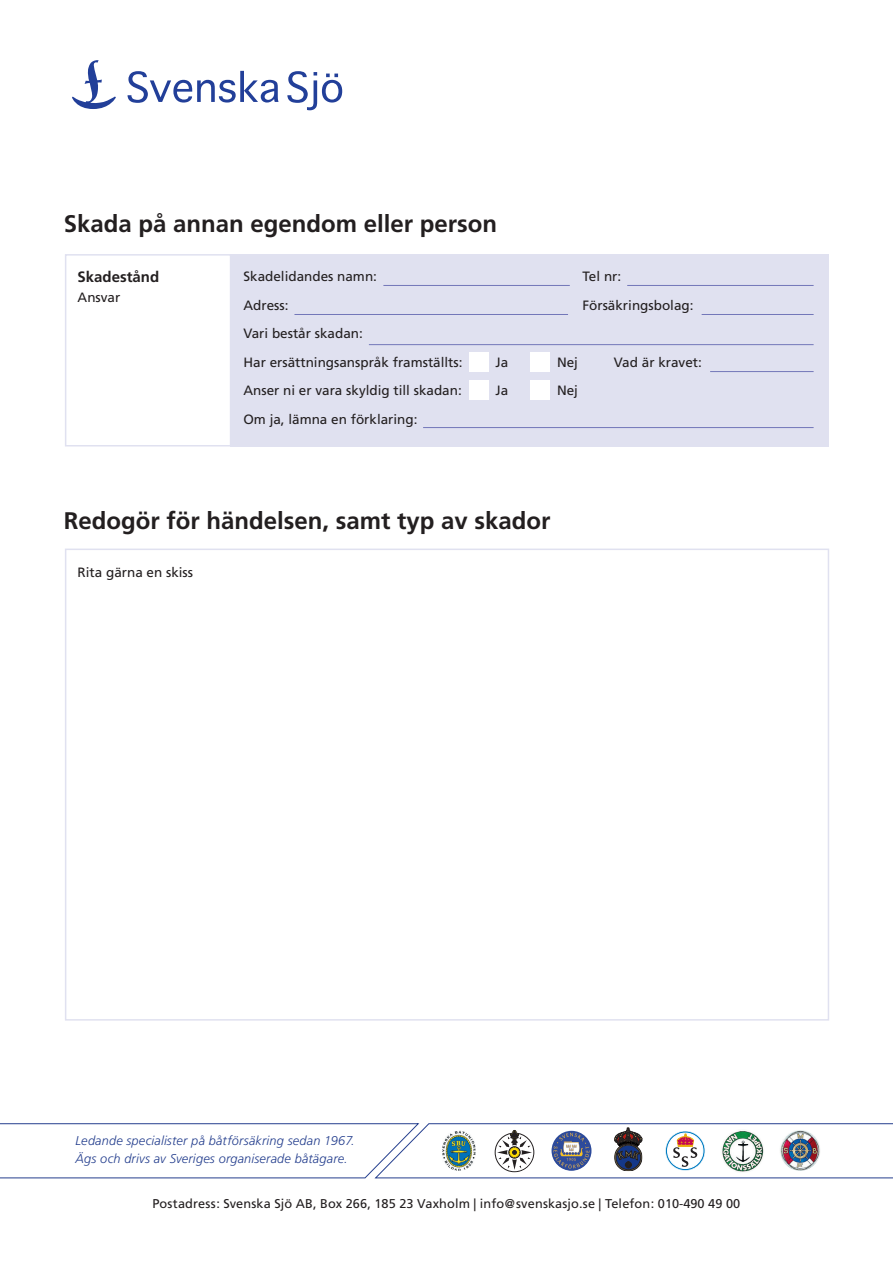
<style>
.page{position:relative;width:893px;height:1263px;background:#fff}
.page>*{position:absolute;margin:0;border:0;box-sizing:border-box;transform-origin:0 0}
.t1{font:700 24px "Frutiger";color:#231f20}
.t2{font:700 15px "Frutiger";color:#231f20}
.t3{font:13.5px/28.5px "Frutiger";color:#231f20}
.t4{font:italic 300 12.75px/18px "Frutiger";letter-spacing:.015em;color:#253f8e}
.t5{font:12.75px "Frutiger";letter-spacing:.005em;color:#231f20}
.t6{font:italic 300 12.6px/18px "Frutiger";letter-spacing:.015em;color:#1b3f94}
</style>
<div class="page">
<div style="left:230px;top:254px;width:599px;height:192px;background:#e0e1f0"></div>
<div style="left:65px;top:254px;width:166px;height:192px;border:2px solid #e0e1f0"></div>
<div style="left:65px;top:549px;width:764px;height:471px;border:2px solid #e0e1f0"></div>
<svg style="left:128px;top:71px;width:151px;height:32px"></svg>
<svg style="left:287px;top:71px;width:55px;height:39px"></svg>
<svg style="left:72px;top:60px;width:44px;height:49px"></svg>
<svg style="left:0;top:1123px;width:893px;height:56px"></svg>
<img style="left:721px;top:1129px;width:43px;height:44px;border-radius:21px">
<img style="left:779px;top:1129px;width:42px;height:42px;border-radius:21px">
<hr style="left:627px;top:285px;width:187px;height:1px;background:#7377b9">
<hr style="left:383px;top:285px;width:187px;height:1px;background:#7377b9">
<hr style="left:702px;top:314px;width:112px;height:1px;background:#7377b9">
<hr style="left:294px;top:314px;width:274px;height:1px;background:#7377b9">
<hr style="left:710px;top:371px;width:104px;height:1px;background:#7377b9">
<hr style="left:369px;top:344px;width:445px;height:1px;background:#7377b9">
<hr style="left:423px;top:427px;width:391px;height:1px;background:#7377b9">
<div style="left:469px;top:352px;width:20px;height:20px;background:#fff"></div>
<div style="left:469px;top:380px;width:20px;height:20px;background:#fff"></div>
<div style="left:530px;top:352px;width:20px;height:20px;background:#fff"></div>
<div style="left:530px;top:380px;width:20px;height:20px;background:#fff"></div>
<h1 class="t1" style="left:64px;top:209px;width:435px">Skada på annan egendom eller person</h1>
<p class="t2" style="left:78px;top:268px;width:83px">Skadestånd</p>
<p class="t3" style="left:78px;top:283px;width:44px">Ansvar</p>
<p class="t3" style="left:243px;top:262px;width:135px">Skadelidandes namn:</p>
<p class="t3" style="left:582px;top:262px;width:40px">Tel nr:</p>
<p class="t3" style="left:243px;top:291px;width:47px">Adress:</p>
<p class="t3" style="left:582px;top:291px;width:113px">Försäkringsbolag:</p>
<p class="t3" style="left:243px;top:319px;width:221px">Vari består skadan:<br>Har ersättningsanspråk framställts:</p>
<p class="t3" style="left:495px;top:348px;width:14px">Ja</p>
<p class="t3" style="left:557px;top:348px;width:23px">Nej</p>
<p class="t3" style="left:614px;top:348px;width:89px">Vad är kravet:</p>
<p class="t3" style="left:243px;top:376px;width:220px">Anser ni er vara skyldig till skadan:</p>
<p class="t3" style="left:495px;top:376px;width:14px">Ja</p>
<p class="t3" style="left:557px;top:376px;width:23px">Nej</p>
<p class="t3" style="left:243px;top:405px;width:176px">Om ja, lämna en förklaring:</p>
<h1 class="t1" style="left:64px;top:507px;width:488px">Redogör för händelsen, samt typ av skador</h1>
<p class="t3" style="left:78px;top:558px;width:117px">Rita gärna en skiss</p>
<p class="t6" style="left:72px;top:1132px;width:278px">Ledande specialister på båtförsäkring sedan 1967.<br>Ägs och drivs av Sveriges organiserade båtägare.</p>
<p class="t4" style="left:76px;top:1132px;width:281px">Ledande specialister på båtförsäkring sedan 1967.<br>Ägs och drivs av Sveriges organiserade båtägare.</p>
<p class="t5" style="left:152px;top:1196px;width:589px">Postadress: Svenska Sjö AB, Box 266, 185 23 Vaxholm | info@svenskasjo.se | Telefon: 010-490 49 00</p>
</div>
